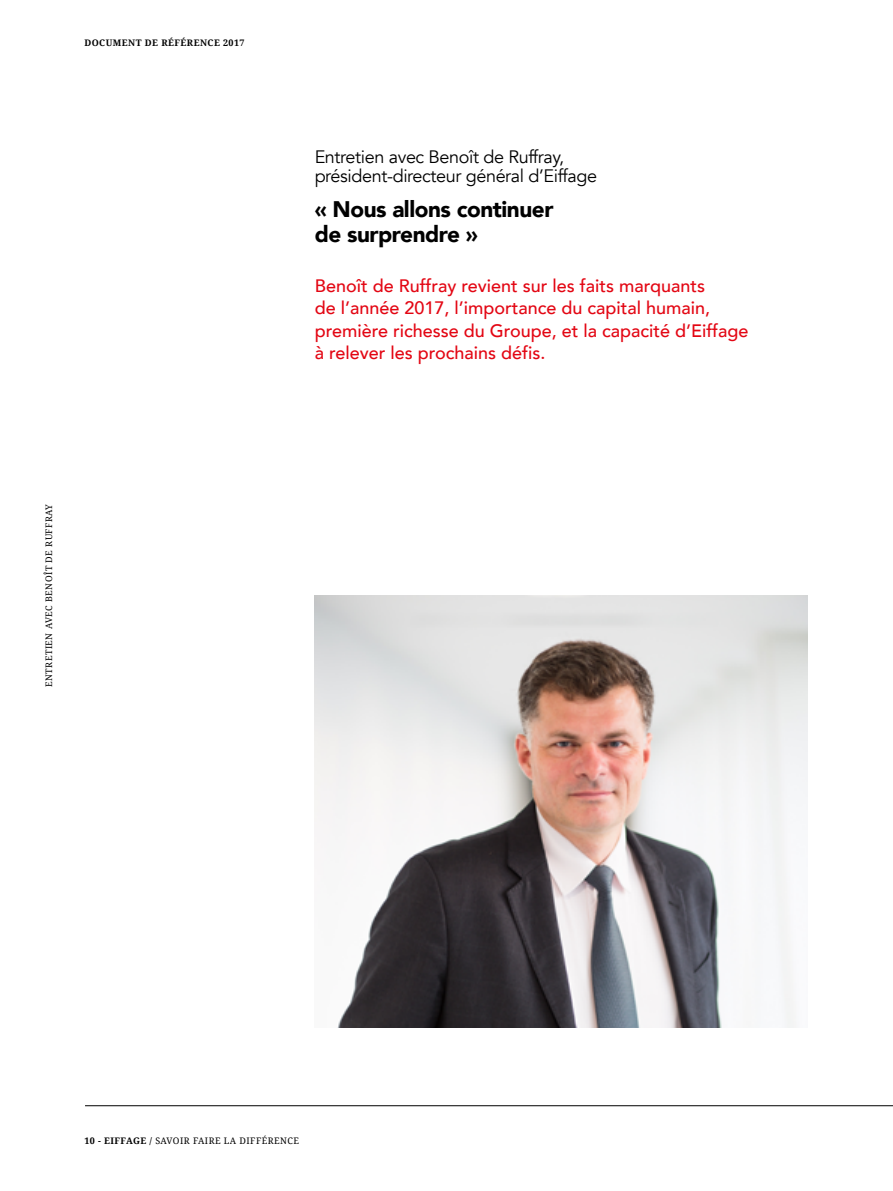
<style>
.page{position:relative;width:893px;height:1191px;background:#fff}
.page>*{position:absolute;margin:0;border:0;box-sizing:border-box;transform-origin:0 0}
.t1{font:900 22.5px/25.5px "Avenir";letter-spacing:-.02em;color:#000}
.t2{font:500 18px/22.5px "Avenir";color:#e30613}
.t3{font:18px/19.5px "Avenir";letter-spacing:-.02em;color:#000}
.t4{font:9px "Noto Serif";letter-spacing:.05em;color:#000}
.t5{font:700 9px "Noto Serif";letter-spacing:.05em;color:#000}
.s1{font-weight:700}
</style>
<div class="page">
<hr style="left:85px;top:1105px;width:808px;height:1px;background:#000">
<img style="left:315px;top:595px;width:493px;height:432px">
<p class="t5" style="left:84px;top:36px;width:162px">DOCUMENT DE RÉFÉRENCE 2017</p>
<p class="t4" style="left:43px;top:687px;width:185px;rotate:-90deg">ENTRETIEN AVEC BENOÎT DE RUFFRAY</p>
<p class="t3" style="left:315px;top:147px;width:284px">Entretien avec Benoît de Ruffray, président-directeur général d’Eiffage</p>
<p class="t1" style="left:315px;top:195px;width:240px">« Nous allons continuer de surprendre »</p>
<p class="t2" style="left:315px;top:273px;width:435px">Benoît de Ruffray revient sur les faits marquants<br>de l’année 2017, l’importance du capital humain, première richesse du Groupe, et la capacité d’Eiffage à relever les prochains défis.</p>
<p class="t4" style="left:84px;top:1134px;width:216px"><span class="s1">10 - EIFFAGE /</span> SAVOIR FAIRE LA DIFFÉRENCE</p>
</div>
